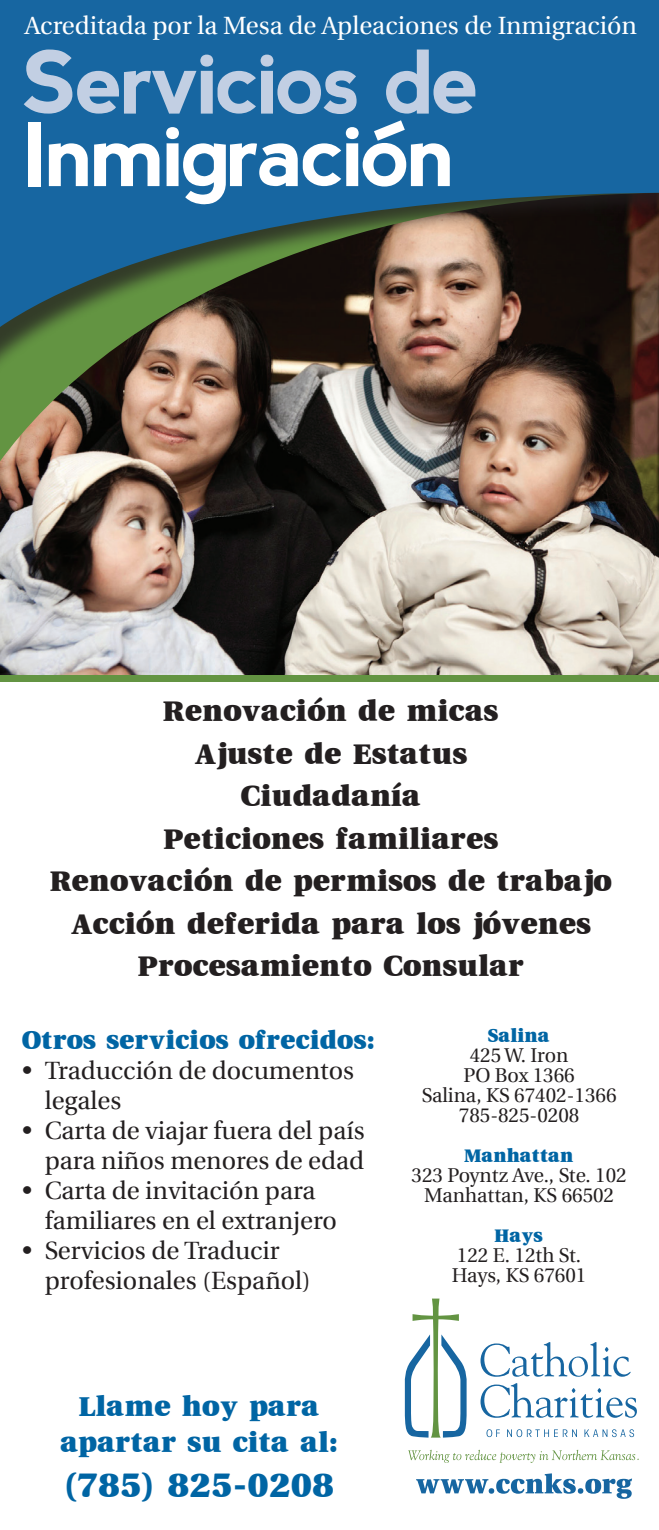
<style>
.page{position:relative;width:659px;height:1530px;background:#fff}
.page>*{position:absolute;margin:0;border:0;box-sizing:border-box;transform-origin:0 0}
.t1{font:700 87.5px "nevis";letter-spacing:-.04em;color:#c2cfe3}
.t2{font:700 87.5px "nevis";letter-spacing:-.04em;color:#fff}
.t3{font:700 37.5px "Utopia";color:#0065a4}
.t4{font:700 31.25px "Utopia";color:#231f20}
.t5{font:700 30px "Utopia";color:#0065a4}
.t6{font:700 27.5px "Utopia";color:#0065a4}
.t7{font:25px/30px "Utopia";color:#231f20}
.t8{font:25px "Utopia";color:#fff}
.t9{font:20px "Utopia";color:#231f20}
.t10{font:700 20px "Utopia";color:#0065a4}
</style>
<div class="page">
<img style="left:0;top:527px;width:659px;height:148px">
<div style="left:0;top:675px;width:659px;height:7px;background:#639442"></div>
<img style="left:0;top:381px;width:659px;height:146px">
<div style="left:0;top:0;width:659px;height:381px;background:#231f20;opacity:.75"></div>
<svg style="left:0;top:0;width:659px;height:360px;background:#2c5c7a"></svg>
<svg style="left:480px;top:1342px;width:150px;height:35px"></svg>
<svg style="left:480px;top:1383px;width:157px;height:35px"></svg>
<svg style="left:405px;top:1299px;width:62px;height:139px"></svg>
<svg style="left:507px;top:1429px;width:14px;height:8px"></svg>
<svg style="left:516px;top:1429px;width:6px;height:8px"></svg>
<svg style="left:527px;top:1429px;width:50px;height:8px"></svg>
<svg style="left:584px;top:1429px;width:50px;height:8px"></svg>
<svg style="left:487px;top:1429px;width:13px;height:8px"></svg>
<svg style="left:408px;top:1450px;width:231px;height:13px"></svg>
<svg style="left:416px;top:1473px;width:216px;height:26px"></svg>
<svg style="left:374px;top:120px;width:31px;height:21px"></svg>
<p class="t8" style="left:25px;top:12px;width:614px">Acreditada por la Mesa de Apleaciones de Inmigración</p>
<p class="t1" style="left:22px;top:32px;width:459px">Servicios de</p>
<p class="t2" style="left:22px;top:105px;width:434px">Inmigracion</p>
<p class="t4" style="left:164px;top:694px;width:337px">Renovación de micas</p>
<p class="t4" style="left:195px;top:736px;width:274px">Ajuste de Estatus</p>
<p class="t4" style="left:241px;top:779px;width:182px">Ciudadanía</p>
<p class="t4" style="left:164px;top:821px;width:337px">Peticiones familiares</p>
<p class="t4" style="left:50px;top:864px;width:563px">Renovación de permisos de trabajo</p>
<p class="t4" style="left:71px;top:906px;width:522px">Acción deferida para los jóvenes</p>
<p class="t4" style="left:138px;top:949px;width:388px">Procesamiento Consular</p>
<p class="t6" style="left:22px;top:1025px;width:354px">Otros servicios ofrecidos:</p>
<p class="t7" style="left:45px;top:1056px;width:311px;text-indent:-22px">• Traducción de documentos legales</p>
<p class="t7" style="left:22px;top:1116px;width:344px;text-align:right">• Carta de viajar fuera del país para niños menores de edad</p>
<p class="t7" style="left:45px;top:1176px;width:294px;text-indent:-22px">• Carta de invitación para familiares en el extranjero</p>
<p class="t7" style="left:45px;top:1236px;width:268px;text-indent:-22px">• Servicios de Traducir profesionales (Español)</p>
<p class="t10" style="left:488px;top:1025px;width:64px">Salina</p>
<p class="t9" style="left:470px;top:1044px;width:100px">425 W. Iron</p>
<p class="t9" style="left:463px;top:1064px;width:113px">PO Box 1366</p>
<p class="t9" style="left:422px;top:1084px;width:196px">Salina, KS 67402-1366</p>
<p class="t9" style="left:459px;top:1104px;width:122px">785-825-0208</p>
<p class="t10" style="left:464px;top:1145px;width:111px">Manhattan</p>
<p class="t9" style="left:411px;top:1164px;width:217px">323 Poyntz Ave., Ste. 102</p>
<p class="t9" style="left:424px;top:1184px;width:192px">Manhattan, KS 66502</p>
<p class="t10" style="left:495px;top:1225px;width:50px">Hays</p>
<p class="t9" style="left:457px;top:1244px;width:126px">122 E. 12th St.</p>
<p class="t9" style="left:452px;top:1264px;width:136px">Hays, KS 67601</p>
<p class="t5" style="left:79px;top:1390px;width:243px">Llame hoy para</p>
<p class="t5" style="left:61px;top:1426px;width:279px">apartar su cita al:</p>
<p class="t3" style="left:65px;top:1464px;width:271px">(785) 825-0208</p>
</div>
